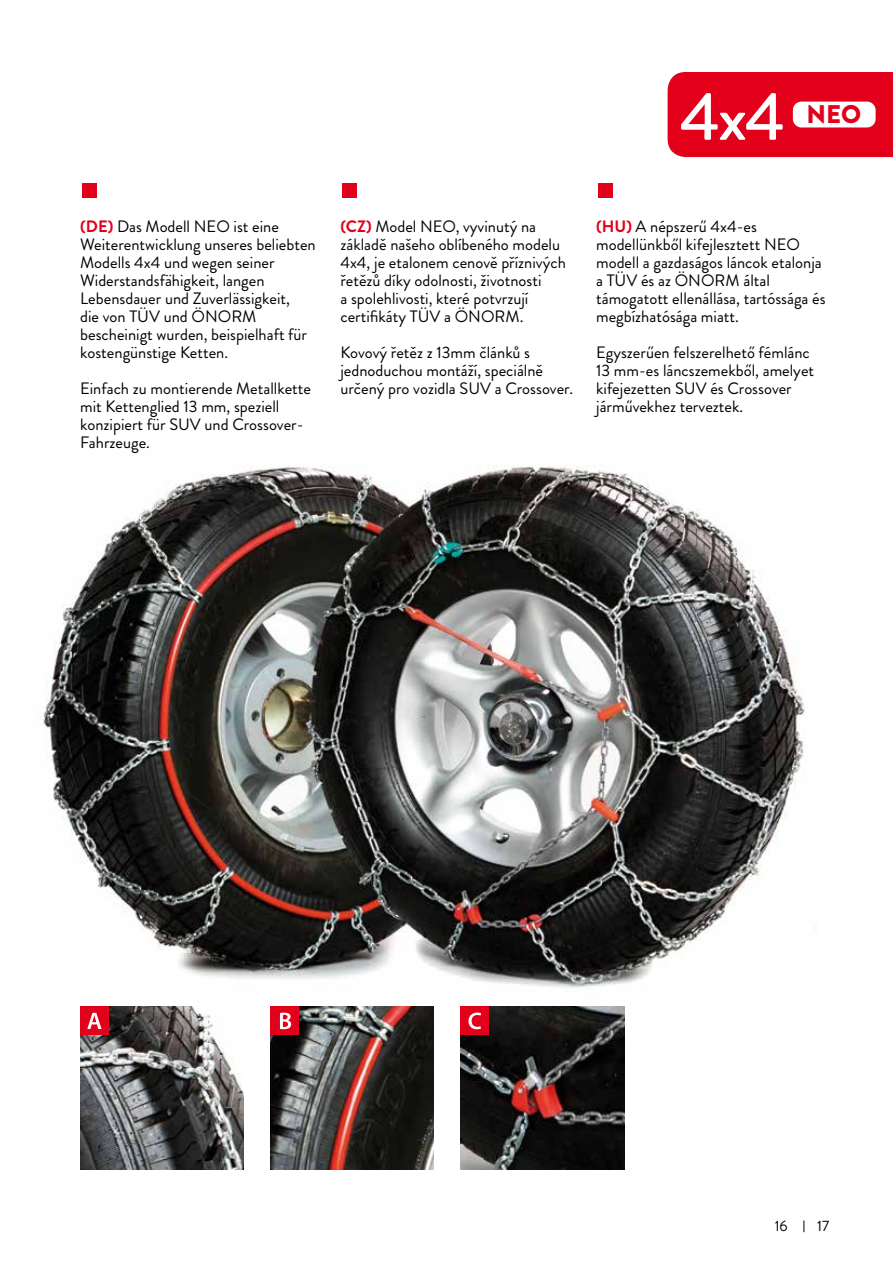
<style>
.page{position:relative;width:893px;height:1263px;background:#fff}
.page>*{position:absolute;margin:0;border:0;box-sizing:border-box;transform-origin:0 0}
.t1{font:500 67.5px "Brandon Grotesque";color:#fff}
.t2{font:900 25.5px "Brandon Grotesque";color:#e2001a}
.t3{font:16.5px/18px "Brandon Grotesque";color:#000}
.t4{font:15px "Brandon Grotesque";color:#000}
.s1{font-weight:700;color:#e2001a}
</style>
<div class="page">
<svg style="left:803px;top:1220px;width:1px;height:12px"></svg>
<img style="left:43px;top:465px;width:762px;height:544px">
<img style="left:80px;top:1006px;width:164px;height:164px">
<div style="left:80px;top:1006px;width:29px;height:29px;background:#e2001a"></div>
<svg style="left:87px;top:1013px;width:15px;height:16px"></svg>
<img style="left:270px;top:1006px;width:164px;height:164px">
<div style="left:270px;top:1006px;width:29px;height:29px;background:#e2001a"></div>
<svg style="left:280px;top:1013px;width:11px;height:16px"></svg>
<img style="left:461px;top:1006px;width:163px;height:164px">
<div style="left:461px;top:1006px;width:28px;height:29px;background:#e2001a"></div>
<svg style="left:468px;top:1012px;width:13px;height:17px"></svg>
<div style="left:668px;top:72px;width:225px;height:85px;background:#e2001a"></div>
<div style="left:793px;top:102px;width:83px;height:25px;background:#fff;border-radius:9px"></div>
<div style="left:82px;top:183px;width:15px;height:15px;background:#e2001a"></div>
<div style="left:342px;top:183px;width:15px;height:15px;background:#e2001a"></div>
<div style="left:598px;top:183px;width:14px;height:15px;background:#e2001a"></div>
<h1 class="t1" style="left:680px;top:70px;width:107px">4x4</h1>
<h2 class="t2" style="left:807px;top:97px;width:56px">NEO</h2>
<p class="t3" style="left:80px;top:217px;width:237px"><span class="s1">(DE)</span> Das Modell NEO ist eine<br>Weiterentwicklung unseres beliebten<br>Modells 4x4 und wegen seiner<br>Widerstandsfähigkeit, langen<br>Lebensdauer und Zuverlässigkeit,<br>die von TÜV und ÖNORM bescheinigt wurden, beispielhaft für kostengünstige Ketten.</p>
<p class="t3" style="left:80px;top:379px;width:232px">Einfach zu montierende Metallkette mit Kettenglied 13 mm, speziell konzipiert für SUV und Crossover-<br>Fahrzeuge.</p>
<p class="t3" style="left:340px;top:217px;width:227px"><span class="s1">(CZ)</span> Model NEO, vyvinutý na základě našeho oblíbeného modelu<br>4x4, je etalonem cenově příznivých řetězů díky odolnosti, životnosti<br>a spolehlivosti, které potvrzují certifikáty TÜV a ÖNORM.</p>
<p class="t3" style="left:340px;top:343px;width:234px">Kovový řetěz z 13mm článků s jednoduchou montáží, speciálně určený pro vozidla SUV a Crossover.</p>
<p class="t3" style="left:596px;top:217px;width:231px"><span class="s1">(HU)</span> A népszerű 4x4-es modellünkből kifejlesztett NEO modell a gazdaságos láncok etalonja a TÜV és az ÖNORM által támogatott ellenállása, tartóssága és megbízhatósága miatt.</p>
<p class="t3" style="left:596px;top:343px;width:220px">Egyszerűen felszerelhető fémlánc<br>13 mm-es láncszemekből, amelyet kifejezetten SUV és Crossover járművekhez terveztek.</p>
<p class="t4" style="left:775px;top:1215px;width:15px">16</p>
<p class="t4" style="left:817px;top:1215px;width:14px">17</p>
</div>
